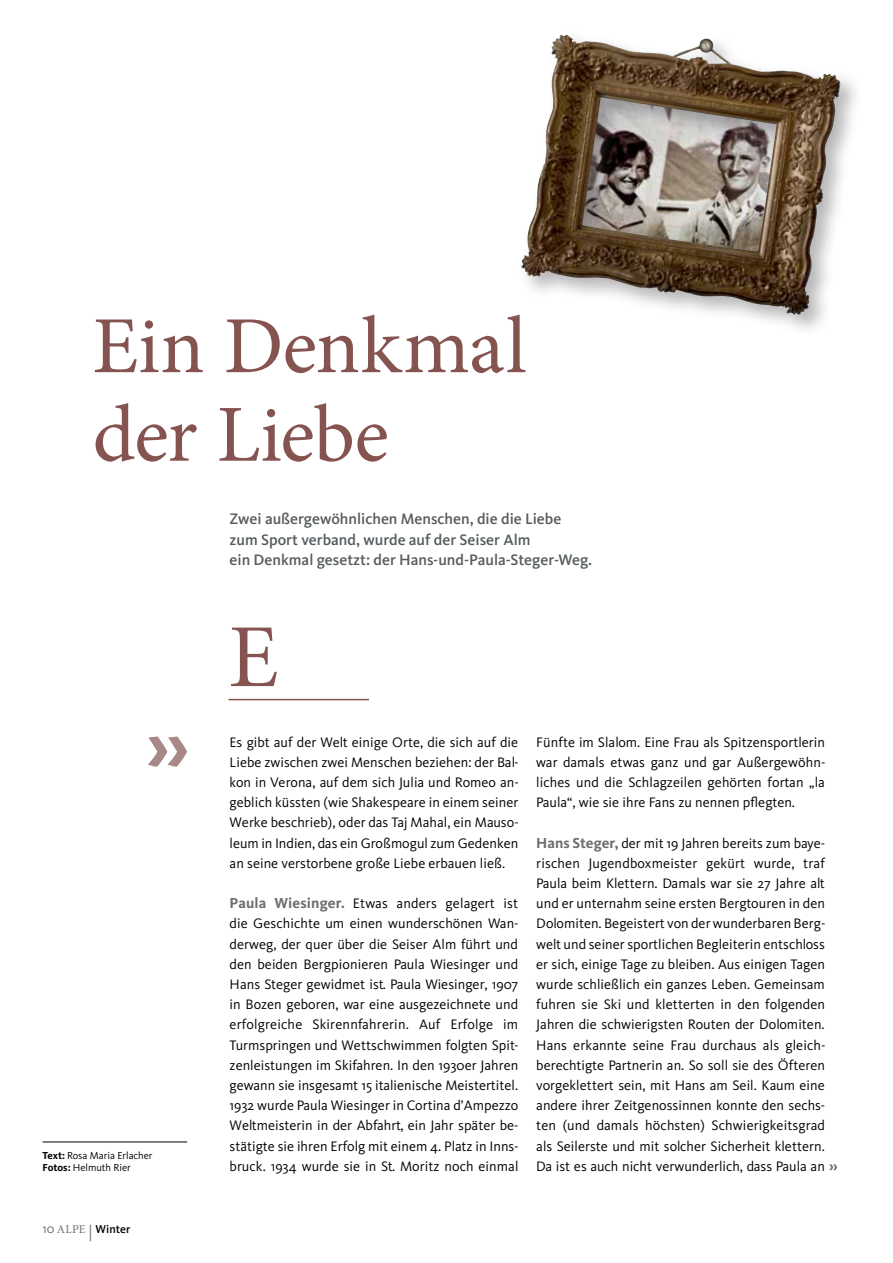
<style>
.page{position:relative;width:893px;height:1263px;background:#fff}
.page>*{position:absolute;margin:0;border:0;box-sizing:border-box;transform-origin:0 0}
.t1{font:90px "Minion";color:#855350}
.t2{font:81px/88.5px "Minion Pro";letter-spacing:-.01em;color:#855350}
.t3{font:500 15.75px/20.2px "Kievit";color:#555b5e}
.t4{font:14.25px/20.2px "Kievit";letter-spacing:.005em;color:#000;text-align:justify}
.t5{font:500 11.85px "Kievit";letter-spacing:.005em;color:#000}
.t6{font:10.5px/12px "Kievit";color:#000}
.s1{font-weight:700}
.s2{font-weight:400;font-size:13.5px;color:#6d6e71}
.s3{font-family:"Minion";font-weight:400;font-size:12px;color:#6d6e71}
.s4{font-family:"Minion";font-weight:400;font-size:16.5px;color:#6d6e71}
.s5{font-weight:700;font-size:15px;color:#6d6e71}
.s6{font-family:"Suedtirol";color:#6d6e71}
</style>
<div class="page">
<svg style="left:148px;top:736px;width:39px;height:31px"></svg>
<hr style="left:229px;top:699px;width:140px;height:1px;background:#855350">
<hr style="left:43px;top:1141px;width:144px;height:1px;background:#000">
<div style="left:517px;top:30px;width:346px;height:307px;background:#4d4848;opacity:.4"></div>
<img style="left:521px;top:35px;width:53px;height:243px">
<h2 class="t2" style="left:92px;top:302px;width:436px">Ein Denkmal der Liebe</h2>
<p class="t3" style="left:230px;top:509px;width:364px">Zwei außergewöhnlichen Menschen, die die Liebe zum Sport verband, wurde auf der Seiser Alm<br>ein Denkmal gesetzt: der Hans-und-Paula-Steger-Weg.</p>
<p class="t6" style="left:43px;top:1150px;width:111px"><span class="s1">Text:</span> Rosa Maria Erlacher<br><span class="s1">Fotos:</span> Helmuth Rier</p>
<p class="t5" style="left:43px;top:1221px;width:90px"><span class="s2">10</span> <span class="s3">ALPE</span> <span class="s4">|</span> Winter</p>
<h1 class="t1" style="left:229px;top:613px;width:51px">E</h1>
<p class="t4" style="left:230px;top:732px;width:291px">Es gibt auf der Welt einige Orte, die sich auf die Liebe zwischen zwei Menschen beziehen: der Bal&shy;kon in Verona, auf dem sich Julia und Romeo an&shy;geblich küssten (wie Shakespeare in einem seiner Werke beschrieb), oder das Taj Mahal, ein Mauso&shy;leum in Indien, das ein Großmogul zum Gedenken an seine verstorbene große Liebe erbauen ließ.</p>
<p class="t4" style="left:230px;top:893px;width:291px"><span class="s5">Paula Wiesinger.</span> Etwas anders gelagert ist die Geschichte um einen wunderschönen Wan&shy;derweg, der quer über die Seiser Alm führt und den beiden Bergpionieren Paula Wiesinger und Hans Steger gewidmet ist. Paula Wiesinger, 1907 in Bozen geboren, war eine ausgezeichnete und erfolgreiche Skirennfahrerin. Auf Erfolge im Turmspringen und Wettschwimmen folgten Spit&shy;zenleistungen im Skifahren. In den 1930er Jahren gewann sie insgesamt 15 italienische Meistertitel.<br>1932 wurde Paula Wiesinger in Cortina d’Ampezzo Weltmeisterin in der Abfahrt, ein Jahr später be&shy;stätigte sie ihren Erfolg mit einem 4. Platz in Inns&shy;bruck. 1934 wurde sie in St. Moritz noch einmal</p>
<p class="t4" style="left:536px;top:732px;width:291px">Fünfte im Slalom. Eine Frau als Spitzensportlerin war damals etwas ganz und gar Außergewöhn&shy;liches und die Schlagzeilen gehörten fortan „la Paula“, wie sie ihre Fans zu nennen pflegten.</p>
<p class="t4" style="left:536px;top:833px;width:303px;text-align:left"><span class="s5">Hans Steger,</span> der mit 19 Jahren bereits zum baye&shy;rischen Jugendboxmeister gekürt wurde, traf Paula beim Klettern. Damals war sie 27 Jahre alt und er unternahm seine ersten Bergtouren in den Dolomiten. Begeistert von der wunderbaren Berg&shy;welt und seiner sportlichen Begleiterin entschloss er sich, einige Tage zu bleiben. Aus einigen Tagen wurde schließlich ein ganzes Leben. Gemeinsam fuhren sie Ski und kletterten in den folgenden Jahren die schwierigsten Routen der Dolomiten.<br>Hans erkannte seine Frau durchaus als gleich&shy;berechtigte Partnerin an. So soll sie des Öfteren vorgeklettert sein, mit Hans am Seil. Kaum eine andere ihrer Zeitgenossinnen konnte den sechs&shy;ten (und damals höchsten) Schwierigkeitsgrad als Seilerste und mit solcher Sicherheit klettern.<br>Da ist es auch nicht verwunderlich, dass Paula an <span class="s6">»</span></p>
</div>
